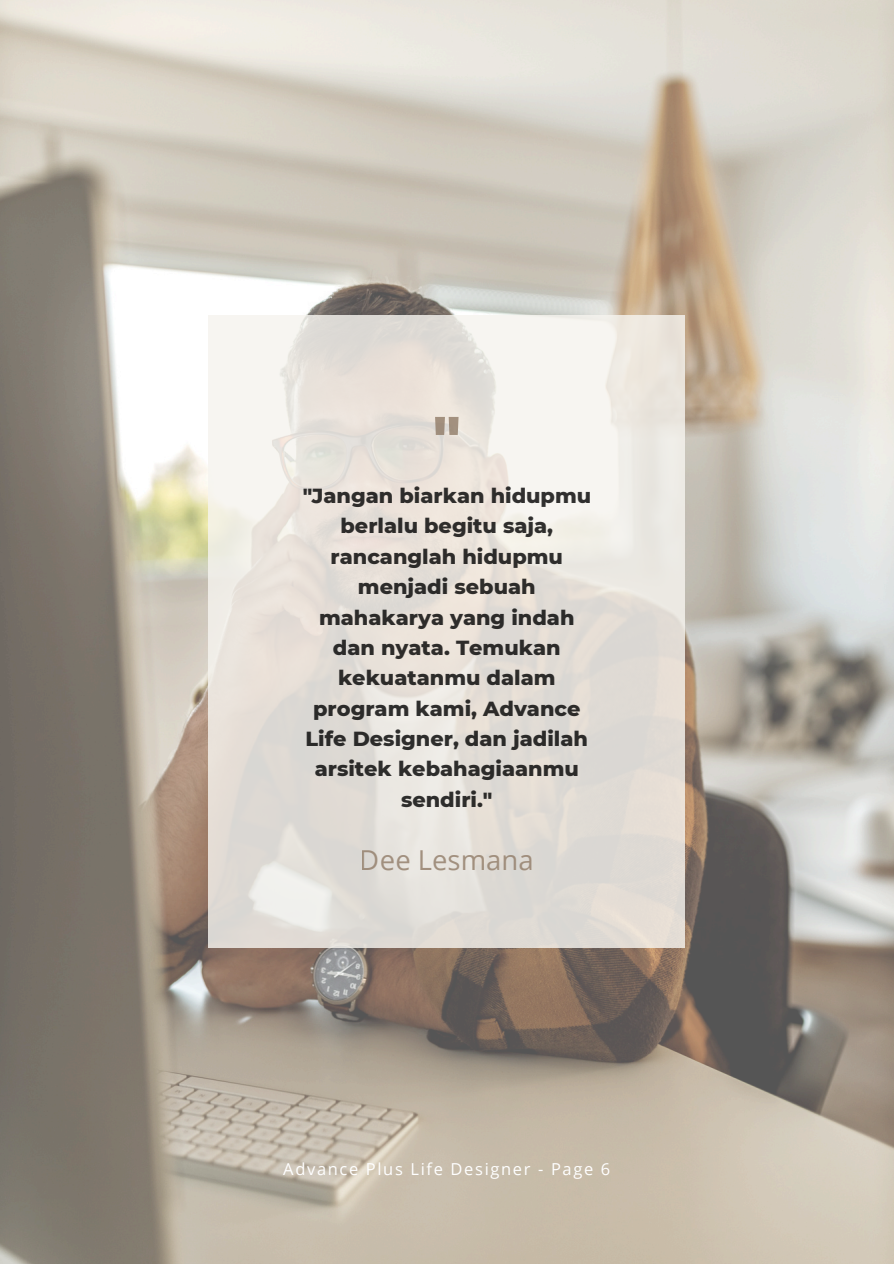
<style>
.page{position:relative;width:894px;height:1264px;background:#fff}
.page>*{position:absolute;margin:0;border:0;box-sizing:border-box;transform-origin:0 0}
.t1{font:800 61.8px "Montserrat";color:#917c68}
.t2{font:27.45px "Open Sans";color:#917c68}
.t3{font:800 20.85px/30.3px "Montserrat";color:#010101;text-align:center}
.t4{font:16.5px "Open Sans";letter-spacing:.1em;color:#fff}
</style>
<div class="page">
<img style="left:0;top:0;width:893px;height:1263px">
<svg style="left:208px;top:315px;width:477px;height:632px;background:#e7e2dc"></svg>
<h1 class="t1" style="left:432px;top:400px;width:30px">"</h1>
<p class="t3" style="left:302px;top:480px;width:290px">"Jangan biarkan hidupmu berlalu begitu saja, rancanglah hidupmu menjadi sebuah mahakarya yang indah dan nyata. Temukan kekuatanmu dalam program kami, Advance<br>Life Designer, dan jadilah arsitek kebahagiaanmu sendiri."</p>
<h2 class="t2" style="left:360px;top:840px;width:175px">Dee Lesmana</h2>
<p class="t4" style="left:283px;top:1157px;width:328px">Advance Plus Life Designer - Page 6</p>
</div>
